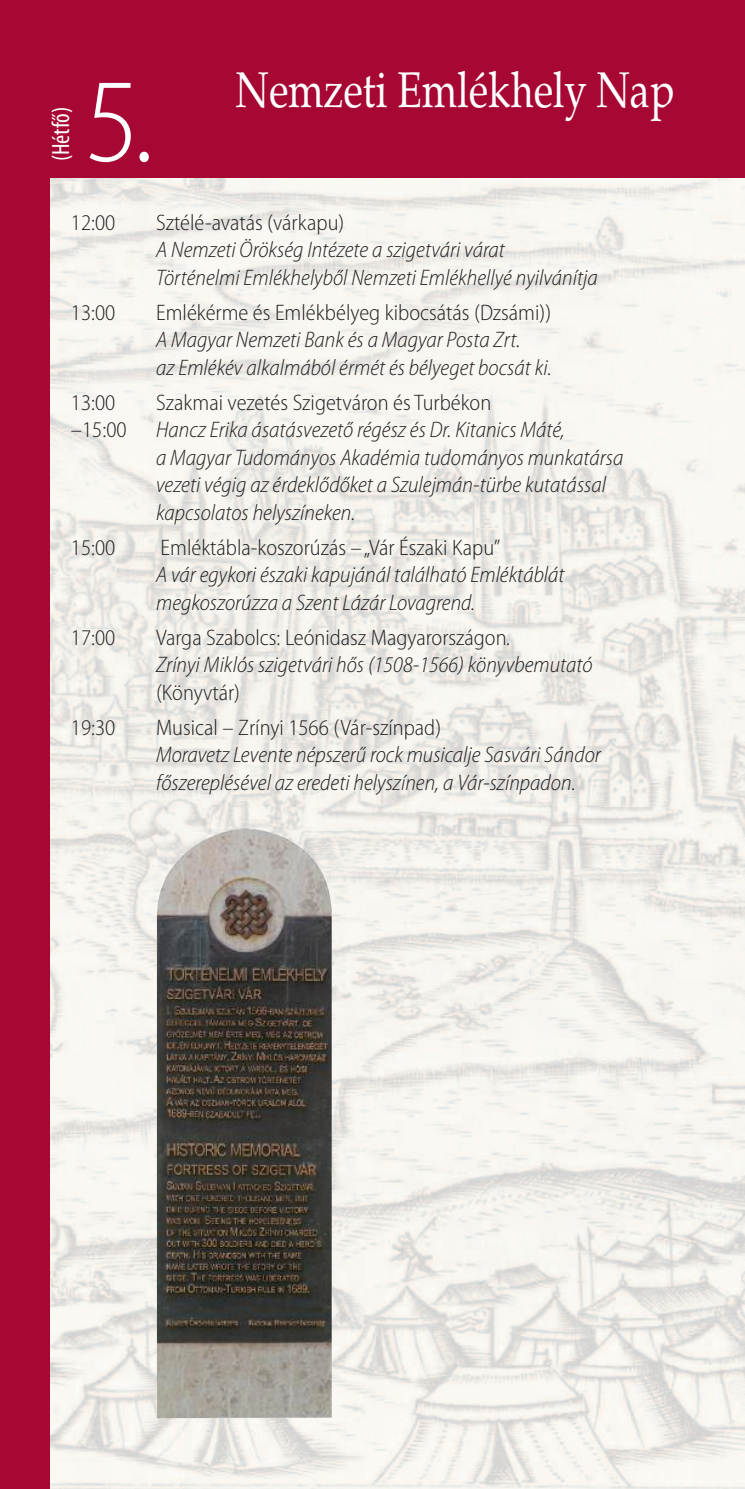
<style>
.page{position:relative;width:745px;height:1489px;background:#fff}
.page>*{position:absolute;margin:0;border:0;box-sizing:border-box;transform-origin:0 0}
.t1{font:300 semi-condensed 120px "Myriad Pro";color:#fff}
.t2{font:50px "Palatino H Roman";color:#fff;scale:.8 1}
.t3{font:condensed 25px "Myriad Pro";color:#fff}
.t4{font:italic 300 semi-condensed 22.5px/27.5px "Myriad Pro";color:#231f20}
.t5{font:300 semi-condensed 22.5px "Myriad Pro";color:#231f20}
.s1{font-style:normal}
</style>
<div class="page">
<img style="left:50px;top:177px;width:694px;height:1311px">
<div style="left:0;top:0;width:744px;height:177px;background:#a60733"></div>
<div style="left:0;top:0;width:50px;height:1488px;background:#a60733"></div>
<img style="left:157px;top:850px;width:174px;height:567px">
<p class="t3" style="left:52px;top:161px;width:56px;rotate:-90deg">(Hétfő)</p>
<h1 class="t1" style="left:85px;top:77px;width:70px">5.</h1>
<h2 class="t2" style="left:236px;top:60px;width:549px">Nemzeti Emlékhely Nap</h2>
<p class="t5" style="left:71px;top:214px;width:46px">12:00</p>
<p class="t5" style="left:156px;top:214px;width:190px">Sztélé-avatás (várkapu)</p>
<p class="t4" style="left:156px;top:238px;width:443px">A Nemzeti Örökség Intézete a szigetvári várat<br>Történelmi Emlékhelyből Nemzeti Emlékhellyé nyilvánítja</p>
<p class="t5" style="left:71px;top:304px;width:46px">13:00</p>
<p class="t5" style="left:156px;top:304px;width:396px">Emlékérme és Emlékbélyeg kibocsátás (Dzsámi))</p>
<p class="t4" style="left:156px;top:328px;width:397px">A Magyar Nemzeti Bank és a Magyar Posta Zrt.<br>az Emlékév alkalmából érmét és bélyeget bocsát ki.</p>
<p class="t5" style="left:71px;top:394px;width:46px">13:00</p>
<p class="t5" style="left:156px;top:394px;width:336px">Szakmai vezetés Szigetváron és Turbékon</p>
<p class="t5" style="left:71px;top:421px;width:57px">–15:00</p>
<p class="t4" style="left:156px;top:418px;width:468px">Hancz Erika ásatásvezető régész és Dr. Kitanics Máté,<br>a Magyar Tudományos Akadémia tudományos munkatársa vezeti végig az érdeklődőket a Szulejmán-türbe kutatással kapcsolatos helyszíneken.</p>
<p class="t5" style="left:71px;top:539px;width:46px">15:00</p>
<p class="t5" style="left:160px;top:539px;width:341px">Emléktábla-koszorúzás –„Vár Északi Kapu”</p>
<p class="t4" style="left:156px;top:563px;width:410px">A vár egykori északi kapujánál található Emléktáblát megkoszorúzza a Szent Lázár Lovagrend.</p>
<p class="t5" style="left:71px;top:629px;width:46px">17:00</p>
<p class="t4" style="left:156px;top:625px;width:437px"><span class="s1">Varga Szabolcs: Leónidasz Magyarországon</span>.<br>Zrínyi Miklós szigetvári hős (1508-1566) könyvbemutató</p>
<p class="t5" style="left:156px;top:684px;width:85px">(Könyvtár)</p>
<p class="t5" style="left:71px;top:719px;width:46px">19:30</p>
<p class="t5" style="left:156px;top:719px;width:286px">Musical – Zrínyi 1566 (Vár-színpad)</p>
<p class="t4" style="left:156px;top:743px;width:446px">Moravetz Levente népszerű rock musicalje Sasvári Sándor főszereplésével az eredeti helyszínen, a Vár-színpadon.</p>
</div>
